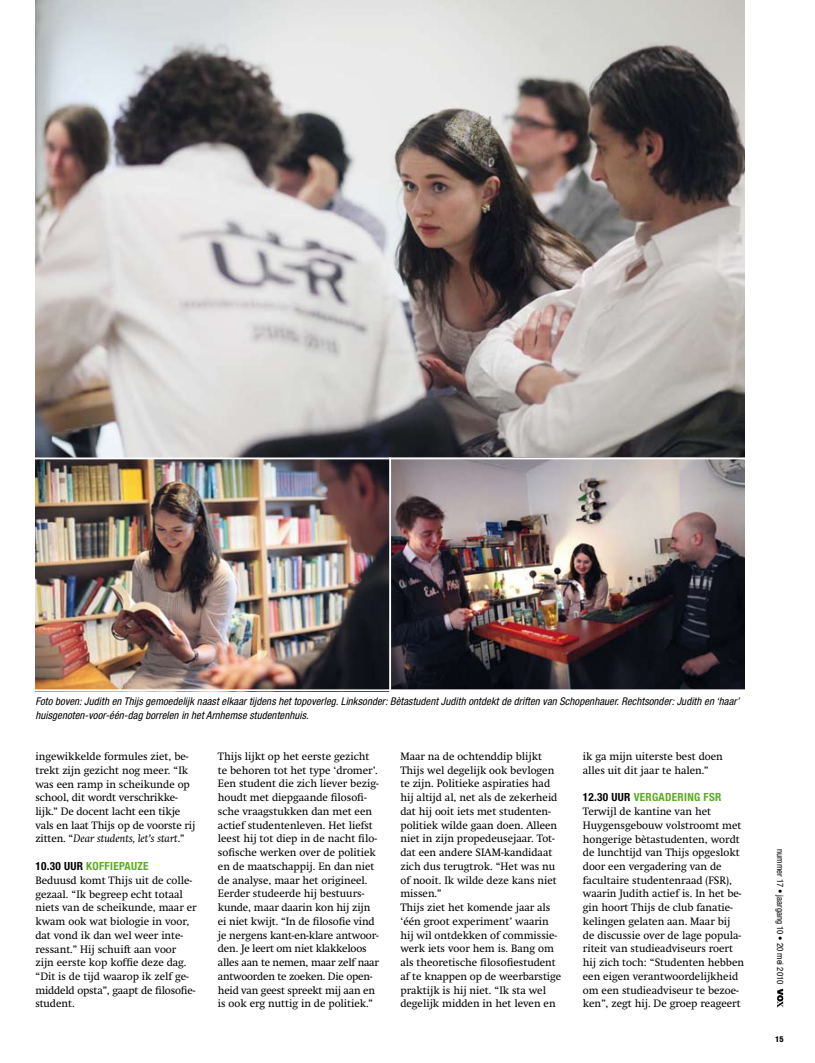
<style>
.page{position:relative;width:815px;height:1063px;background:#fff}
.page>*{position:absolute;margin:0;border:0;box-sizing:border-box;transform-origin:0 0}
.t1{font:700 condensed 11.25px "Helvetica Neue";letter-spacing:.025em;color:#5bac26}
.t2{font:10.62px/13.8px "Swift";color:#000}
.t3{font:italic condensed 10.62px/13.8px "Helvetica Neue";letter-spacing:.01em;color:#000}
.t4{font:condensed 8.75px "Helvetica Neue";color:#000}
.t5{font:800 condensed 8.12px "Helvetica Neue";color:#000}
.s1{font-style:italic}
.s2{color:#000}
</style>
<div class="page">
<svg style="left:777px;top:989px;width:6px;height:19px"></svg>
<img style="left:35px;top:0;width:709px;height:458px">
<img style="left:35px;top:459px;width:709px;height:230px">
<hr style="left:389px;top:458px;width:2px;height:237px;background:#fff">
<p class="t3" style="left:35px;top:694px;width:705px">Foto boven: Judith en Thijs gemoedelijk naast elkaar tijdens het topoverleg. Linksonder: Bètastudent Judith ontdekt de driften van Schopenhauer. Rechtsonder: Judith en ‘haar’ huisgenoten-voor-één-dag borrelen in het Arnhemse studentenhuis.</p>
<p class="t2" style="left:35px;top:750px;width:162px">ingewikkelde formules ziet, be&shy;trekt zijn gezicht nog meer. “Ik was een ramp in scheikunde op school, dit wordt verschrikke&shy;lijk.” De docent lacht een tikje vals en laat Thijs op de voorste rij zitten. “<span class="s1">Dear students, let’s start</span>.”</p>
<p class="t1" style="left:35px;top:859px;width:115px"><span class="s2">10.30 UUR</span> KOFFIEPAUZE</p>
<p class="t2" style="left:35px;top:873px;width:163px">Beduusd komt Thijs uit de colle&shy;gezaal. “Ik begreep echt totaal niets van de scheikunde, maar er kwam ook wat biologie in voor, dat vond ik dan wel weer inte&shy;ressant.” Hij schuift aan voor zijn eerste kop koffie deze dag. “Dit is de tijd waarop ik zelf ge&shy;middeld opsta”, gaapt de filosofie&shy;student.</p>
<p class="t2" style="left:218px;top:750px;width:163px">Thijs lijkt op het eerste gezicht te behoren tot het type ‘dromer’.<br>Een student die zich liever bezig&shy;houdt met diepgaande filosofi&shy;sche vraagstukken dan met een actief studentenleven. Het liefst leest hij tot diep in de nacht filo&shy;sofische werken over de politiek en de maatschappij. En dan niet de analyse, maar het origineel.<br>Eerder studeerde hij bestuurs&shy;kunde, maar daarin kon hij zijn ei niet kwijt. “In de filosofie vind je nergens kant-en-klare antwoor&shy;den. Je leert om niet klakkeloos alles aan te nemen, maar zelf naar antwoorden te zoeken. Die open&shy;heid van geest spreekt mij aan en is ook erg nuttig in de politiek.”</p>
<p class="t2" style="left:400px;top:750px;width:162px">Maar na de ochtenddip blijkt<br>Thijs wel degelijk ook bevlogen te zijn. Politieke aspiraties had hij altijd al, net als de zekerheid dat hij ooit iets met studenten&shy;politiek wilde gaan doen. Alleen niet in zijn propedeusejaar. Tot&shy;dat een andere SIAM-kandidaat zich dus terugtrok. “Het was nu of nooit. Ik wilde deze kans niet missen.”<br>Thijs ziet het komende jaar als ‘één groot experiment’ waarin hij wil ontdekken of commissie&shy;werk iets voor hem is. Bang om als theoretische filosofiestudent af te knappen op de weerbarstige praktijk is hij niet. “Ik sta wel degelijk midden in het leven en</p>
<p class="t2" style="left:583px;top:750px;width:141px">ik ga mijn uiterste best doen alles uit dit jaar te halen.”</p>
<p class="t1" style="left:583px;top:790px;width:139px"><span class="s2">12.30 UUR</span> VERGADERING FSR</p>
<p class="t2" style="left:583px;top:805px;width:163px">Terwijl de kantine van het<br>Huygensgebouw volstroomt met hongerige bètastudenten, wordt de lunchtijd van Thijs opgeslokt door een vergadering van de facultaire studentenraad (FSR), waarin Judith actief is. In het be&shy;gin hoort Thijs de club fanatie&shy;kelingen gelaten aan. Maar bij de discussie over de lage popula&shy;riteit van studieadviseurs roert hij zich toch: “Studenten hebben een eigen verantwoordelijkheid om een studieadviseur te bezoe&shy;ken”, zegt hij. De groep reageert</p>
<p class="t4" style="left:785px;top:849px;width:136px;rotate:90deg">nummer 17 • jaargang 10 • 20 mei 2010</p>
<p class="t5" style="left:775px;top:1034px;width:10px">15</p>
</div>
